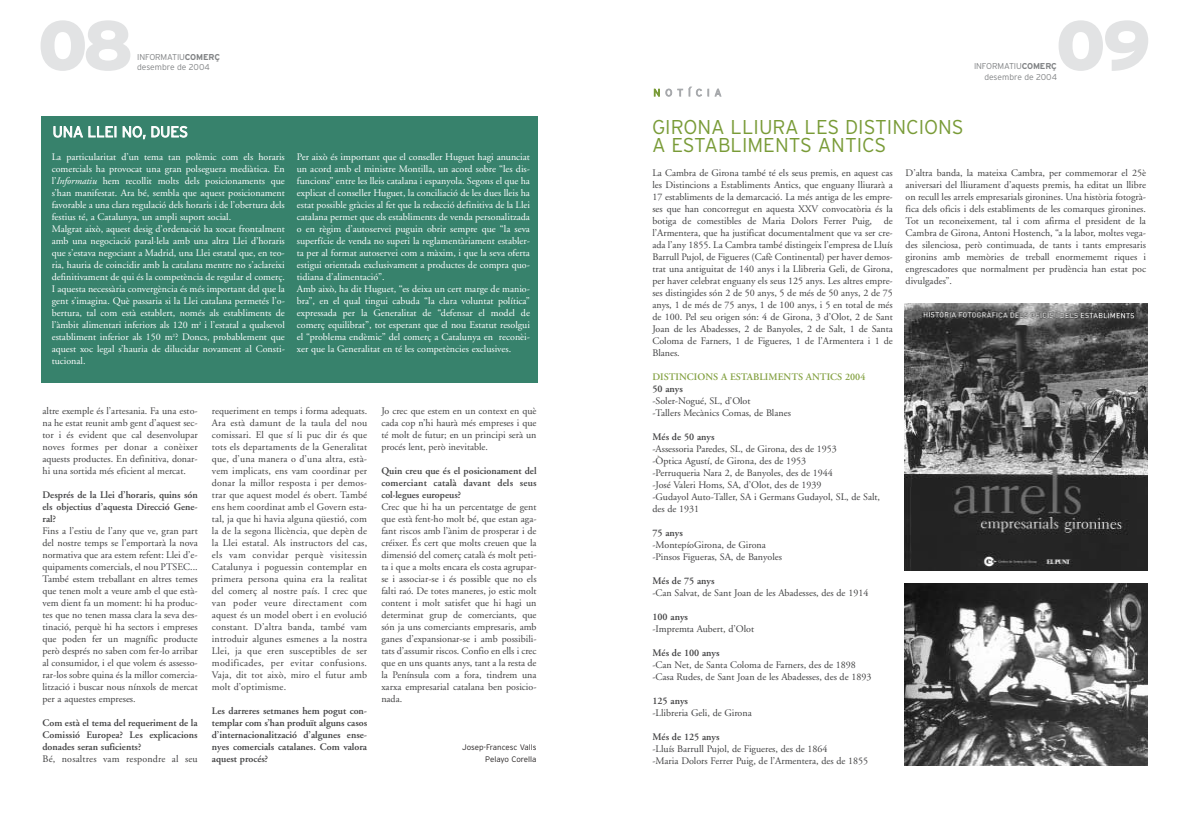
<style>
.page{position:relative;width:1190px;height:822px;background:#fff}
.page>*{position:absolute;margin:0;border:0;box-sizing:border-box;transform-origin:0 0}
.t1{font:900 70px "Interstate";color:#e2e3e4}
.t2{font:300 20px/18px "Interstate";color:#799b37}
.t3{font:300 15px "Interstate";color:#fff}
.t4{font:10px/12px "Adobe Garamond";color:#404041;text-align:justify}
.t5{font:10px/12px "Adobe Garamond";color:#fff}
.t6{font:600 10px/12px "Adobe Garamond";color:#404041;text-align:justify}
.t7{font:600 10px "Adobe Garamond";color:#85a244}
.t8{font:10px "Adobe Garamond";letter-spacing:.02em;color:#404041}
.t9{font:300 10px "Interstate";letter-spacing:.495em;color:#a7a9ac}
.t10{font:300 8.5px/10.2px "Interstate";letter-spacing:-.015em;color:#808284}
.t11{font:300 8px/12px "Interstate";letter-spacing:-.005em;color:#231f1f;text-align:right}
.s1{font-weight:700}
.s2{font-style:italic}
.s3{color:#799b37}
</style>
<div class="page">
<div style="left:42px;top:116px;width:496px;height:267px;background:#37826c"></div>
<img style="left:905px;top:584px;width:242px;height:181px">
<img style="left:904px;top:303px;width:243px;height:268px">
<h1 class="t1" style="left:38px;top:20px;width:97px">08</h1>
<p class="t10" style="left:137px;top:53px;width:85px">INFORMATIU<span class="s1">COMERÇ </span>desembre de 2004</p>
<h3 class="t3" style="left:53px;top:126px;width:137px">UNA LLEI NO, DUES</h3>
<p class="t5" style="left:52px;top:152px;width:235px">La particularitat d’un tema tan polèmic com els horaris comercials ha provocat una gran polseguera mediàtica. En l’<span class="s2">Informatiu</span> hem recollit molts dels posicionaments que s’han manifestat. Ara bé, sembla que aquest posicionament favorable a una clara regulació dels horaris i de l’obertura dels festius té, a Catalunya, un ampli suport social.<br>Malgrat això, aquest desig d’ordenació ha xocat frontalment amb una negociació paral·lela amb una altra Llei d’horaris que s’estava negociant a Madrid, una Llei estatal que, en teo&shy;ria, hauria de coincidir amb la catalana mentre no s’aclareixi definitivament de qui és la competència de regular el comerç.<br>I aquesta necessària convergència és més important del que la gent s’imagina. Què passaria si la Llei catalana permetés l’o&shy;bertura, tal com està establert, només als establiments de l’àmbit alimentari inferiors als 120 m<sup>2</sup> i l’estatal a qualsevol establiment inferior als 150 m<sup>2</sup>? Doncs, probablement que aquest xoc legal s’hauria de dilucidar novament al Consti&shy;tucional.</p>
<p class="t5" style="left:297px;top:152px;width:235px">Per això és important que el conseller Huguet hagi anunciat un acord amb el ministre Montilla, un acord sobre “les dis&shy;funcions” entre les lleis catalana i espanyola. Segons el que ha explicat el conseller Huguet, la conciliació de les dues lleis ha estat possible gràcies al fet que la redacció definitiva de la Llei catalana permet que els establiments de venda personalitzada o en règim d’autoservei puguin obrir sempre que “la seva superfície de venda no superi la reglamentàriament establer&shy;ta per al format autoservei com a màxim, i que la seva oferta estigui orientada exclusivament a productes de compra quo&shy;tidiana d’alimentació”.<br>Amb això, ha dit Huguet, “es deixa un cert marge de manio&shy;bra”, en el qual tingui cabuda “la clara voluntat política” expressada per la Generalitat de “defensar el model de comerç equilibrat”, tot esperant que el nou Estatut resolgui el “problema endèmic” del comerç a Catalunya en reconèi&shy;xer que la Generalitat en té les competències exclusives.</p>
<p class="t4" style="left:43px;top:406px;width:157px">altre exemple és l’artesania. Fa una esto&shy;na he estat reunit amb gent d’aquest sec&shy;tor i és evident que cal desenvolupar noves formes per donar a conèixer aquests productes. En definitiva, donar&shy;hi una sortida més eficient al mercat.</p>
<p class="t6" style="left:43px;top:490px;width:157px">Després de la Llei d’horaris, quins són els objectius d’aquesta Direcció Gene&shy;ral?</p>
<p class="t4" style="left:43px;top:526px;width:157px">Fins a l’estiu de l’any que ve, gran part del nostre temps se l’emportarà la nova normativa que ara estem refent: Llei d’e&shy;quipaments comercials, el nou PTSEC...<br>També estem treballant en altres temes que tenen molt a veure amb el que està&shy;vem dient fa un moment: hi ha produc&shy;tes que no tenen massa clara la seva des&shy;tinació, perquè hi ha sectors i empreses que poden fer un magnífic producte però després no saben com fer-lo arribar al consumidor, i el que volem és assesso&shy;rar-los sobre quina és la millor comercia&shy;lització i buscar nous nínxols de mercat per a aquestes empreses.</p>
<p class="t6" style="left:43px;top:718px;width:157px">Com està el tema del requeriment de la Comissió Europea? Les explicacions donades seran suficients?</p>
<p class="t8" style="left:43px;top:755px;width:157px">Bé, nosaltres vam respondre al seu</p>
<p class="t4" style="left:212px;top:406px;width:157px">requeriment en temps i forma adequats.<br>Ara està damunt de la taula del nou comissari. El que sí li puc dir és que tots els departaments de la Generalitat que, d’una manera o d’una altra, està&shy;vem implicats, ens vam coordinar per donar la millor resposta i per demos&shy;trar que aquest model és obert. També ens hem coordinat amb el Govern esta&shy;tal, ja que hi havia alguna qüestió, com la de la segona llicència, que depèn de la Llei estatal. Als instructors del cas, els vam convidar perquè visitessin Catalunya i poguessin contemplar en primera persona quina era la realitat del comerç al nostre país. I crec que van poder veure directament com aquest és un model obert i en evolució constant. D’altra banda, també vam introduir algunes esmenes a la nostra Llei, ja que eren susceptibles de ser modificades, per evitar confusions.<br>Vaja, dit tot això, miro el futur amb molt d’optimisme.</p>
<p class="t6" style="left:212px;top:706px;width:157px">Les darreres setmanes hem pogut con&shy;templar com s’han produït alguns casos d’internacionalització d’algunes ense&shy;nyes comercials catalanes. Com valora aquest procés?</p>
<p class="t4" style="left:381px;top:406px;width:157px">Jo crec que estem en un context en què cada cop n’hi haurà més empreses i que té molt de futur; en un principi serà un procés lent, però inevitable.</p>
<p class="t6" style="left:381px;top:466px;width:157px">Quin creu que és el posicionament del comerciant català davant dels seus col·legues europeus?</p>
<p class="t4" style="left:381px;top:502px;width:157px">Crec que hi ha un percentatge de gent que està fent-ho molt bé, que estan aga&shy;fant riscos amb l’ànim de prosperar i de créixer. És cert que molts creuen que la dimensió del comerç català és molt peti&shy;ta i que a molts encara els costa agrupar&shy;se i associar-se i és possible que no els falti raó. De totes maneres, jo estic molt content i molt satisfet que hi hagi un determinat grup de comerciants, que són ja uns comerciants empresaris, amb ganes d’expansionar-se i amb possibili&shy;tats d’assumir riscos. Confio en ells i crec que en uns quants anys, tant a la resta de la Península com a fora, tindrem una xarxa empresarial catalana ben posicio&shy;nada.</p>
<p class="t11" style="left:462px;top:742px;width:76px">Josep-Francesc Valls<br>Pelayo Corella</p>
<p class="t9" style="left:653px;top:89px;width:70px"><span class="s3">N</span>OTÍCIA</p>
<h2 class="t2" style="left:652px;top:120px;width:313px">GIRONA LLIURA LES DISTINCIONS<br>A ESTABLIMENTS ANTICS</h2>
<h1 class="t1" style="left:1056px;top:20px;width:97px">09</h1>
<p class="t10" style="left:974px;top:62px;width:85px;text-align:right">INFORMATIU<span class="s1">COMERÇ </span>desembre de 2004</p>
<p class="t4" style="left:652px;top:168px;width:242px">La Cambra de Girona també té els seus premis, en aquest cas les Distincions a Establiments Antics, que enguany lliurarà a 17 establiments de la demarcació. La més antiga de les empre&shy;ses que han concorregut en aquesta XXV convocatòria és la botiga de comestibles de Maria Dolors Ferrer Puig, de l’Armentera, que ha justificat documentalment que va ser cre&shy;ada l’any 1855. La Cambra també distingeix l’empresa de Lluís Barrull Pujol, de Figueres (Cafè Continental) per haver demos&shy;trat una antiguitat de 140 anys i la Llibreria Geli, de Girona, per haver celebrat enguany els seus 125 anys. Les altres empre&shy;ses distingides són 2 de 50 anys, 5 de més de 50 anys, 2 de 75 anys, 1 de més de 75 anys, 1 de 100 anys, i 5 en total de més de 100. Pel seu origen són: 4 de Girona, 3 d’Olot, 2 de Sant Joan de les Abadesses, 2 de Banyoles, 2 de Salt, 1 de Santa Coloma de Farners, 1 de Figueres, 1 de l’Armentera i 1 de Blanes.</p>
<p class="t7" style="left:652px;top:373px;width:215px">DISTINCIONS A ESTABLIMENTS ANTICS 2004</p>
<p class="t6" style="left:652px;top:384px;width:32px">50 anys</p>
<p class="t4" style="left:652px;top:396px;width:140px">-Soler-Nogué, SL, d’Olot<br>-Tallers Mecànics Comas, de Blanes</p>
<p class="t6" style="left:652px;top:432px;width:64px">Més de 50 anys</p>
<p class="t4" style="left:652px;top:444px;width:229px;text-align:left">-Assessoria Paredes, SL, de Girona, des de 1953<br>-Òptica Agustí, de Girona, des de 1953<br>-Perruqueria Nara 2, de Banyoles, des de 1944<br>-José Valeri Homs, SA, d’Olot, des de 1939<br>-Gudayol Auto-Taller, SA i Germans Gudayol, SL, de Salt, des de 1931</p>
<p class="t6" style="left:652px;top:528px;width:32px">75 anys</p>
<p class="t4" style="left:652px;top:540px;width:131px">-MontepíoGirona, de Girona -Pinsos Figueras, SA, de Banyoles</p>
<p class="t6" style="left:652px;top:576px;width:64px">Més de 75 anys</p>
<p class="t4" style="left:652px;top:588px;width:217px">-Can Salvat, de Sant Joan de les Abadesses, des de 1914</p>
<p class="t6" style="left:652px;top:612px;width:37px">100 anys</p>
<p class="t4" style="left:652px;top:624px;width:103px">-Impremta Aubert, d’Olot</p>
<p class="t6" style="left:652px;top:648px;width:69px">Més de 100 anys</p>
<p class="t4" style="left:652px;top:660px;width:221px">-Can Net, de Santa Coloma de Farners, des de 1898 -Casa Rudes, de Sant Joan de les Abadesses, des de 1893</p>
<p class="t6" style="left:652px;top:696px;width:37px">125 anys</p>
<p class="t4" style="left:652px;top:708px;width:101px">-Llibreria Geli, de Girona</p>
<p class="t6" style="left:652px;top:732px;width:69px">Més de 125 anys</p>
<p class="t4" style="left:652px;top:744px;width:217px">-Lluís Barrull Pujol, de Figueres, des de 1864<br>-Maria Dolors Ferrer Puig, de l’Armentera, des de 1855</p>
<p class="t4" style="left:906px;top:168px;width:242px">D’altra banda, la mateixa Cambra, per commemorar el 25è aniversari del lliurament d’aquests premis, ha editat un llibre on recull les arrels empresarials gironines. Una història fotogrà&shy;fica dels oficis i dels establiments de les comarques gironines.<br>Tot un reconeixement, tal i com afirma el president de la Cambra de Girona, Antoni Hostench, “a la labor, moltes vega&shy;des silenciosa, però contimuada, de tants i tants empresaris gironins amb memòries de treball enormememt riques i engrescadores que normalment per prudència han estat poc divulgades”.</p>
</div>
